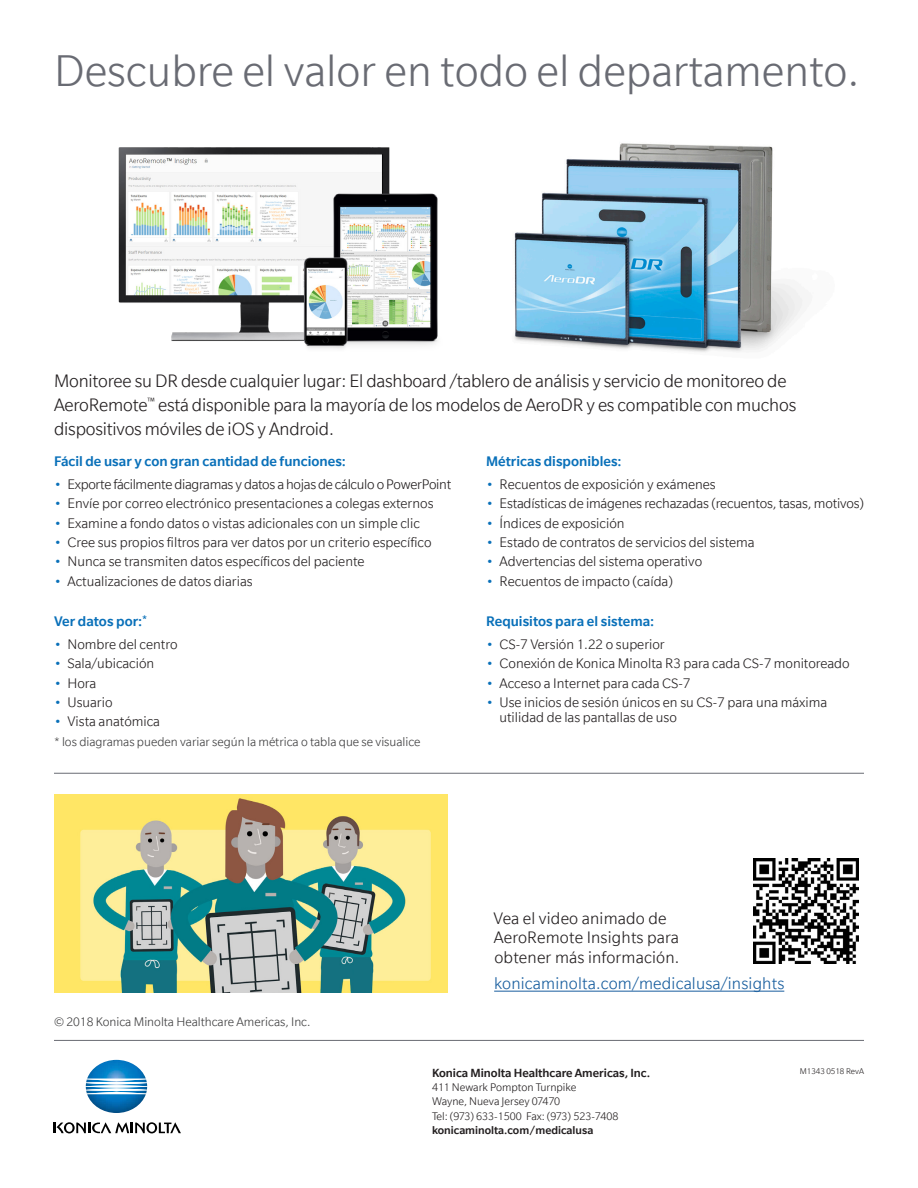
<style>
.page{position:relative;width:918px;height:1188px;background:#fff}
.page>*{position:absolute;margin:0;border:0;box-sizing:border-box;transform-origin:0 0}
.t1{font:300 48px "Slate";color:#696b73}
.Intro_Copy{font:300 19.5px/24px "Slate";letter-spacing:-.01em;color:#231f20}
.Intro_Copy-2{font:300 18px/19.5px "Slate";letter-spacing:.01em;color:#231f20}
.Intro_Copy-3{font:300 18px "Slate";letter-spacing:.01em;color:#175d9e}
.t2{font:300 15px/15px "Slate";color:#231f20}
.Back_Bullet_header{font:500 15px "Slate";color:#0970b9}
.t3{font:300 15px "Slate";letter-spacing:-.02em;color:#231f20}
.Body{font:300 13.5px "Slate";color:#3e3e3f}
.t4{font:500 12.75px "Slate";color:#231f20}
.t5{font:300 12px "Slate";color:#231f20}
.t6{font:500 12px "Slate";color:#231f20}
.t7{font:300 9px "Slate";color:#231f20}
.s1{color:#0970b9}
</style>
<div class="page">
<hr style="left:54px;top:1040px;width:810px;height:1px;background:#696b73">
<hr style="left:54px;top:773px;width:810px;height:1px;background:#696b73">
<img style="left:87px;top:1060px;width:59px;height:53px">
<svg style="left:54px;top:1122px;width:127px;height:11px"></svg>
<svg style="left:86px;top:1078px;width:61px;height:16px"></svg>
<img style="left:514px;top:143px;width:289px;height:209px">
<hr style="left:494px;top:991px;width:290px;height:1px;background:#175d9e">
<img style="left:54px;top:794px;width:394px;height:198px">
<img style="left:118px;top:147px;width:320px;height:202px">
<img style="left:754px;top:858px;width:105px;height:106px">
<p class="t1" style="left:54px;top:46px;width:807px">Descubre el valor en todo el departamento.</p>
<p class="Intro_Copy" style="left:54px;top:369px;width:744px">Monitoree su DR desde cualquier lugar: El dashboard /tablero de análisis y servicio de monitoreo de<br>AeroRemote<sup>™</sup> está disponible para la mayoría de los modelos de AeroDR y es compatible con muchos dispositivos móviles de iOS y Android.</p>
<p class="Back_Bullet_header" style="left:54px;top:453px;width:293px">Fácil de usar y con gran cantidad de funciones:</p>
<p class="t3" style="left:54px;top:476px;width:399px"><span class="s1">•</span> Exporte fácilmente diagramas y datos a hojas de cálculo o PowerPoint</p>
<p class="t2" style="left:54px;top:496px;width:381px"><span class="s1">•</span> Envíe por correo electrónico presentaciones a colegas externos</p>
<p class="t2" style="left:54px;top:515px;width:367px"><span class="s1">•</span> Examine a fondo datos o vistas adicionales con un simple clic</p>
<p class="t2" style="left:54px;top:535px;width:379px"><span class="s1">•</span> Cree sus propios filtros para ver datos por un criterio específico</p>
<p class="t2" style="left:54px;top:554px;width:312px"><span class="s1">•</span> Nunca se transmiten datos específicos del paciente</p>
<p class="t2" style="left:54px;top:573px;width:200px"><span class="s1">•</span> Actualizaciones de datos diarias</p>
<p class="Back_Bullet_header" style="left:54px;top:613px;width:95px">Ver datos por:<sup>*</sup></p>
<p class="t2" style="left:54px;top:637px;width:125px"><span class="s1">•</span> Nombre del centro</p>
<p class="t2" style="left:54px;top:656px;width:102px"><span class="s1">•</span> Sala/ubicación</p>
<p class="t2" style="left:54px;top:675px;width:44px"><span class="s1">•</span> Hora</p>
<p class="t2" style="left:54px;top:695px;width:60px"><span class="s1">•</span> Usuario</p>
<p class="t2" style="left:54px;top:714px;width:108px"><span class="s1">•</span> Vista anatómica</p>
<p class="Body" style="left:54px;top:735px;width:368px">* los diagramas pueden variar según la métrica o tabla que se visualice</p>
<p class="Back_Bullet_header" style="left:486px;top:453px;width:137px">Métricas disponibles:</p>
<p class="t2" style="left:486px;top:477px;width:231px"><span class="s1">•</span> Recuentos de exposición y exámenes</p>
<p class="t2" style="left:486px;top:496px;width:380px"><span class="s1">•</span> Estadísticas de imágenes rechazadas (recuentos, tasas, motivos)</p>
<p class="t2" style="left:486px;top:515px;width:140px"><span class="s1">•</span> Índices de exposición</p>
<p class="t2" style="left:486px;top:535px;width:270px"><span class="s1">•</span> Estado de contratos de servicios del sistema</p>
<p class="t2" style="left:486px;top:554px;width:218px"><span class="s1">•</span> Advertencias del sistema operativo</p>
<p class="t2" style="left:486px;top:573px;width:188px"><span class="s1">•</span> Recuentos de impacto (caída)</p>
<p class="Back_Bullet_header" style="left:486px;top:613px;width:170px">Requisitos para el sistema:</p>
<p class="t2" style="left:486px;top:637px;width:180px"><span class="s1">•</span> CS-7 Versión 1.22 o superior</p>
<p class="t2" style="left:486px;top:656px;width:365px"><span class="s1">•</span> Conexión de Konica Minolta R3 para cada CS-7 monitoreado</p>
<p class="t2" style="left:486px;top:675px;width:206px"><span class="s1">•</span> Acceso a Internet para cada CS-7</p>
<p class="t2" style="left:500px;top:695px;width:329px;text-indent:-14px"><span class="s1">•</span> Use inicios de sesión únicos en su CS-7 para una máxima utilidad de las pantallas de uso</p>
<p class="Body" style="left:54px;top:1015px;width:258px">© 2018 Konica Minolta Healthcare Americas, Inc.</p>
<p class="Intro_Copy-2" style="left:494px;top:908px;width:187px">Vea el video animado de<br>AeroRemote Insights para obtener más información.</p>
<p class="Intro_Copy-3" style="left:494px;top:974px;width:292px">konicaminolta.com/medicalusa/insights</p>
<p class="t4" style="left:432px;top:1066px;width:220px">Konica Minolta Healthcare Americas, Inc.</p>
<p class="t7" style="left:800px;top:1067px;width:66px">M1343 0518 RevA</p>
<p class="t5" style="left:432px;top:1081px;width:146px">411 Newark Pompton Turnpike</p>
<p class="t5" style="left:432px;top:1095px;width:130px">Wayne, Nueva Jersey 07470</p>
<p class="t5" style="left:432px;top:1110px;width:188px">Tel: (973) 633-1500 Fax: (973) 523-7408</p>
<p class="t6" style="left:432px;top:1124px;width:163px">konicaminolta.com/medicalusa</p>
</div>
